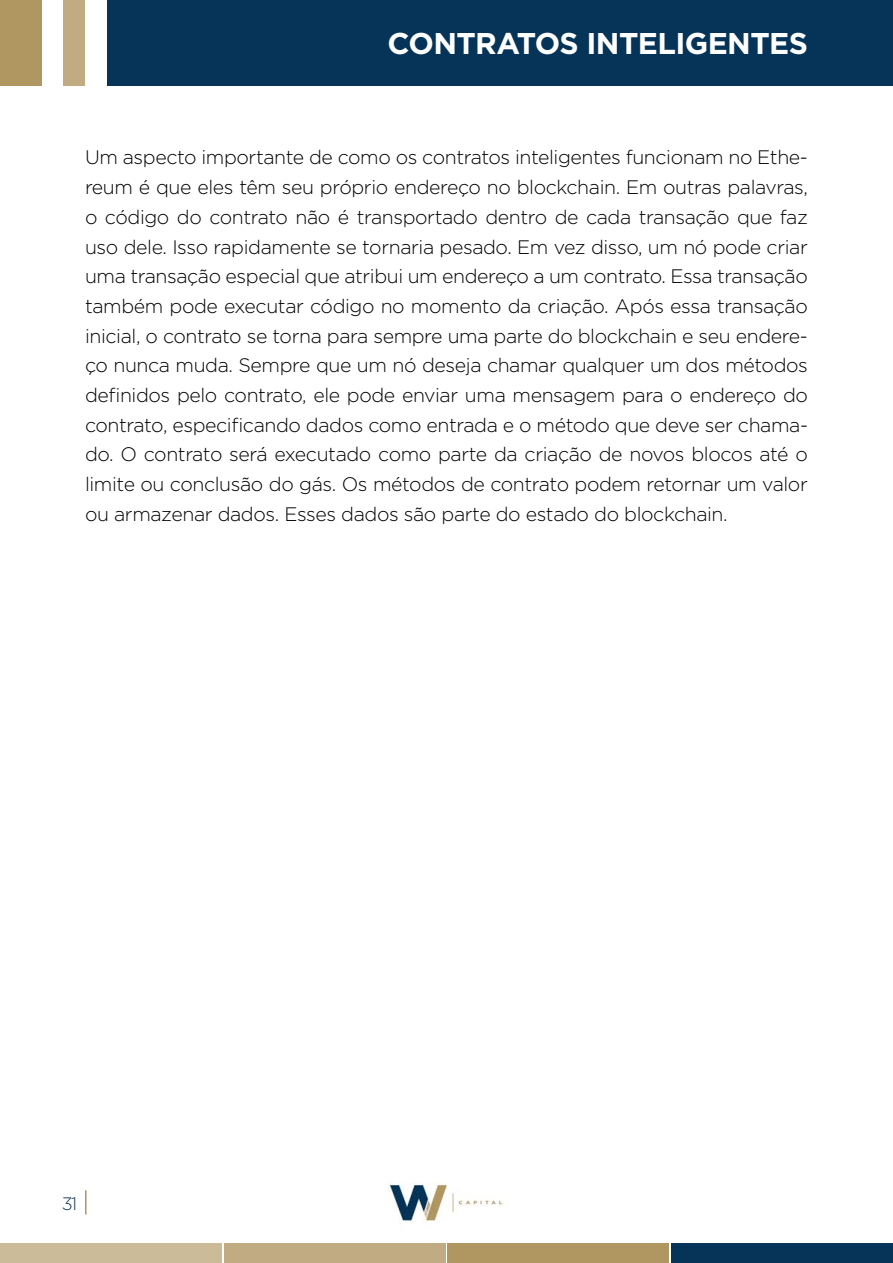
<style>
.page{position:relative;width:893px;height:1263px;background:#fff}
.page>*{position:absolute;margin:0;border:0;box-sizing:border-box;transform-origin:0 0}
.t1{font:700 30px "Gotham";letter-spacing:-.02em;color:#fff}
.t2{font:300 19.5px/29.7px "Gotham";letter-spacing:-.02em;color:#000;text-align:justify}
.t3{font:300 18px "Gotham";color:#153656}
</style>
<div class="page">
<hr style="left:85px;top:1190px;width:2px;height:24px;background:#af9760">
<img style="left:387px;top:1182px;width:116px;height:41px">
<div style="left:0;top:1243px;width:222px;height:20px;background:#cbbb99"></div>
<div style="left:224px;top:1243px;width:221px;height:20px;background:#c1ab82"></div>
<div style="left:447px;top:1243px;width:222px;height:20px;background:#b09761"></div>
<div style="left:671px;top:1243px;width:222px;height:20px;background:#063458"></div>
<div style="left:43px;top:0;width:850px;height:85px;background:#063458"></div>
<div style="left:0;top:0;width:43px;height:85px;background:#b09761"></div>
<div style="left:85px;top:0;width:21px;height:97px;background:#fff"></div>
<div style="left:43px;top:0;width:21px;height:97px;background:#fff"></div>
<div style="left:64px;top:0;width:21px;height:85px;background:#c1ab82"></div>
<h1 class="t1" style="left:387px;top:23px;width:422px">CONTRATOS INTELIGENTES</h1>
<p class="t2" style="left:85px;top:142px;width:724px">Um aspecto importante de como os contratos inteligentes funcionam no Ethe&shy;reum é que eles têm seu próprio endereço no blockchain. Em outras palavras, o código do contrato não é transportado dentro de cada transação que faz uso dele. Isso rapidamente se tornaria pesado. Em vez disso, um nó pode criar uma transação especial que atribui um endereço a um contrato. Essa transação também pode executar código no momento da criação. Após essa transação inicial, o contrato se torna para sempre uma parte do blockchain e seu endere&shy;ço nunca muda. Sempre que um nó deseja chamar qualquer um dos métodos definidos pelo contrato, ele pode enviar uma mensagem para o endereço do contrato, especificando dados como entrada e o método que deve ser chama&shy;do. O contrato será executado como parte da criação de novos blocos até o limite ou conclusão do gás. Os métodos de contrato podem retornar um valor ou armazenar dados. Esses dados são parte do estado do blockchain.</p>
<p class="t3" style="left:62px;top:1192px;width:17px">31</p>
</div>
